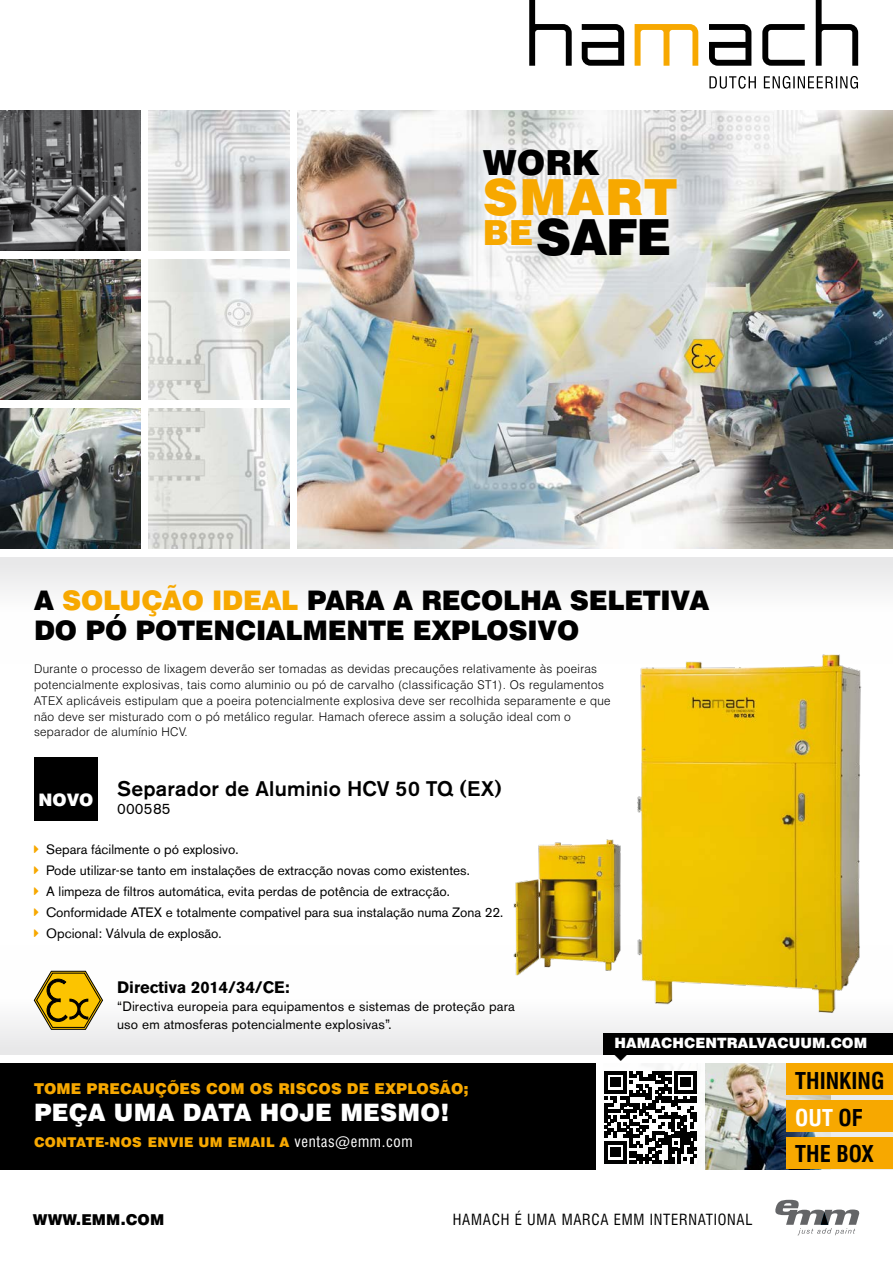
<style>
.page{position:relative;width:893px;height:1263px;background:#fff}
.page>*{position:absolute;margin:0;border:0;box-sizing:border-box;transform-origin:0 0}
.t1{font:900 49.8px/40.2px "Swiss 721 BT";letter-spacing:.02em;color:#f7a800}
.t2{font:900 34.65px "Swiss 721 BT";color:#000}
.t3{font:900 27px "Swiss 721 BT";letter-spacing:-.01em;color:#000}
.t4{font:900 27px "Swiss 721 BT";color:#f7a800}
.t5{font:900 24px "Swiss 721 BT";letter-spacing:.01em;color:#fff}
.t6{font:700 condensed 22.65px/36.6px "Swiss 721 BT";color:#000}
.t7{font:500 21px "Akzidenz Grotesk BE";letter-spacing:.01em;color:#000}
.t8{font:900 17.25px "Swiss 721 BT";color:#fff}
.t9{font:700 16.5px "Akzidenz Grotesk BE";color:#000}
.t10{font:900 15px "Swiss 721 BT";letter-spacing:.01em;color:#f7a800}
.t11{font:condensed 15px "Swiss 721 BT";letter-spacing:.05em;color:#000}
.t12{font:condensed 15px "Swiss 721 BT";letter-spacing:.04em;color:#fff}
.t13{font:900 15px "Swiss 721 BT";letter-spacing:.01em;color:#000}
.t14{font:15px "Akzidenz Grotesk BE";letter-spacing:.01em;color:#000}
.t15{font:900 14.25px "Swiss 721 BT";color:#fff}
.t16{font:13.5px/21px "Akzidenz Grotesk BE";color:#000}
.t17{font:900 13.5px "Swiss 721 BT";letter-spacing:.02em;color:#f7a800}
.t18{font:300 12px/15.8px "Swiss 721 BT";letter-spacing:.03em;color:#000}
.s1{color:#000}
.s2{font-weight:900;font-stretch:normal;font-size:13.5px;color:#f7a800}
.s3{color:#fff}
</style>
<div class="page">
<div style="left:0;top:1063px;width:595px;height:106px;background:#000"></div>
<div style="left:0;top:945px;width:893px;height:109px;background:linear-gradient(to bottom,#fff,#ececed)"></div>
<div style="left:0;top:557px;width:893px;height:106px;background:linear-gradient(to bottom,#ebebec,#fff)"></div>
<img style="left:595px;top:643px;width:291px;height:382px">
<img style="left:506px;top:826px;width:123px;height:162px">
<svg style="left:775px;top:1200px;width:84px;height:35px"></svg>
<div style="left:34px;top:757px;width:64px;height:64px;background:#000"></div>
<svg style="left:34px;top:971px;width:69px;height:59px"></svg>
<svg style="left:709px;top:76px;width:149px;height:13px"></svg>
<svg style="left:709px;top:0;width:149px;height:66px"></svg>
<svg style="left:635px;top:24px;width:63px;height:42px"></svg>
<svg style="left:529px;top:0;width:95px;height:66px"></svg>
<img style="left:0;top:259px;width:140px;height:141px">
<img style="left:298px;top:111px;width:595px;height:438px">
<img style="left:0;top:111px;width:140px;height:140px">
<img style="left:0;top:408px;width:140px;height:141px">
<div style="left:466px;top:130px;width:229px;height:145px;background:#fff;opacity:.75"></div>
<svg style="left:149px;top:111px;width:140px;height:140px;background:#d6d7d8"></svg>
<svg style="left:149px;top:259px;width:140px;height:141px"></svg>
<svg style="left:149px;top:408px;width:140px;height:141px;background:#dddfdc"></svg>
<div style="left:604px;top:1063px;width:289px;height:106px;background:#eceded"></div>
<img style="left:705px;top:1063px;width:125px;height:106px">
<div style="left:601px;top:1060px;width:104px;height:113px;background:#fff"></div>
<div style="left:604px;top:1033px;width:289px;height:21px;background:#000"></div>
<svg style="left:604px;top:1071px;width:93px;height:92px"></svg>
<div style="left:787px;top:1063px;width:106px;height:32px;background:#f7a800"></div>
<div style="left:787px;top:1100px;width:106px;height:32px;background:#f7a800"></div>
<div style="left:787px;top:1137px;width:106px;height:32px;background:#f7a800"></div>
<svg style="left:614px;top:1054px;width:13px;height:1px"></svg>
<h2 class="t2" style="left:483px;top:141px;width:117px">WORK</h2>
<h1 class="t1" style="left:483px;top:176px;width:196px">SMART<br><sup>BE</sup><span class="s1">SAFE</span></h1>
<h3 class="t4" style="left:34px;top:584px;width:50px"><span class="s1">A</span> SOLUÇÃO</h3>
<h3 class="t4" style="left:212px;top:584px;width:18px">IDEAL</h3>
<h3 class="t3" style="left:307px;top:584px;width:21px">PARA</h3>
<h3 class="t3" style="left:393px;top:584px;width:49px">A RECOLHA</h3>
<h3 class="t3" style="left:570px;top:584px;width:18px">SELETI</h3>
<h3 class="t3" style="left:671px;top:584px;width:40px">VA</h3>
<h3 class="t3" style="left:34px;top:614px;width:122px">DO PÓ POTE</h3>
<h3 class="t3" style="left:213px;top:614px;width:41px">NCIALME</h3>
<h3 class="t3" style="left:346px;top:614px;width:85px">NTE EXPLOSI</h3>
<h3 class="t3" style="left:537px;top:614px;width:41px">VO</h3>
<p class="t18" style="left:34px;top:661px;width:578px">Durante o processo de lixagem deverão ser tomadas as devidas precauções relativamente às poeiras potencialmente explosivas, tais como aluminio ou pó de carvalho (classificação ST1). Os regulamentos ATEX aplicáveis estipulam que a poeira potencialmente explosiva deve ser recolhida separamente e que não deve ser misturado com o pó metálico regular. Hamach oferece assim a solução ideal com o separador de alumínio HCV.</p>
<h3 class="t8" style="left:38px;top:789px;width:57px">NOVO</h3>
<h3 class="t7" style="left:117px;top:775px;width:386px">Separador de Aluminio HCV 50 TQ (EX)</h3>
<p class="t14" style="left:117px;top:799px;width:55px">000585</p>
<p class="t16" style="left:46px;top:838px;width:459px">Separa fácilmente o pó explosivo.<br>Pode utilizar-se tanto em instalações de extracção novas como existentes.<br>A limpeza de filtros automática, evita perdas de potência de extracção.<br>Conformidade ATEX e totalmente compativel para sua instalação numa Zona 22.<br>Opcional: Válvula de explosão.</p>
<h3 class="t9" style="left:117px;top:978px;width:174px">Directiva 2014/34/CE:</h3>
<p class="t16" style="left:117px;top:998px;width:399px;line-height:18px">“Directiva europeia para equipamentos e sistemas de proteção para uso em atmosferas potencialmente explosivas”.</p>
<p class="t10" style="left:34px;top:1079px;width:436px">TOME PRECAUÇÕES COM OS RISCOS DE EXPLOSÃO;</p>
<h3 class="t5" style="left:34px;top:1098px;width:417px">PEÇA UMA DATA HOJE MESMO!</h3>
<p class="t17" style="left:34px;top:1133px;width:44px">CONTATE</p>
<p class="t17" style="left:105px;top:1133px;width:28px">-NOS</p>
<p class="t17" style="left:148px;top:1133px;width:64px">ENVIE UM</p>
<p class="t17" style="left:228px;top:1133px;width:11px">EMAIL</p>
<p class="t12" style="left:280px;top:1132px;width:134px"><span class="s2">A</span> VENTAS@EMM.COM</p>
<p class="t15" style="left:614px;top:1034px;width:13px">HAMACHCE</p>
<p class="t15" style="left:705px;top:1034px;width:23px">NTRAL</p>
<p class="t15" style="left:756px;top:1034px;width:23px">VACUUM</p>
<p class="t15" style="left:826px;top:1034px;width:18px">.COM</p>
<h3 class="t6" style="left:795px;top:1063px;width:91px">THINKING<br><span class="s3">OUT</span> OF<br>THE BOX</h3>
<p class="t13" style="left:33px;top:1211px;width:133px">WWW.EMM.COM</p>
<p class="t11" style="left:453px;top:1210px;width:301px">HAMACH É UMA MARCA EMM INTERNATIONAL</p>
</div>
